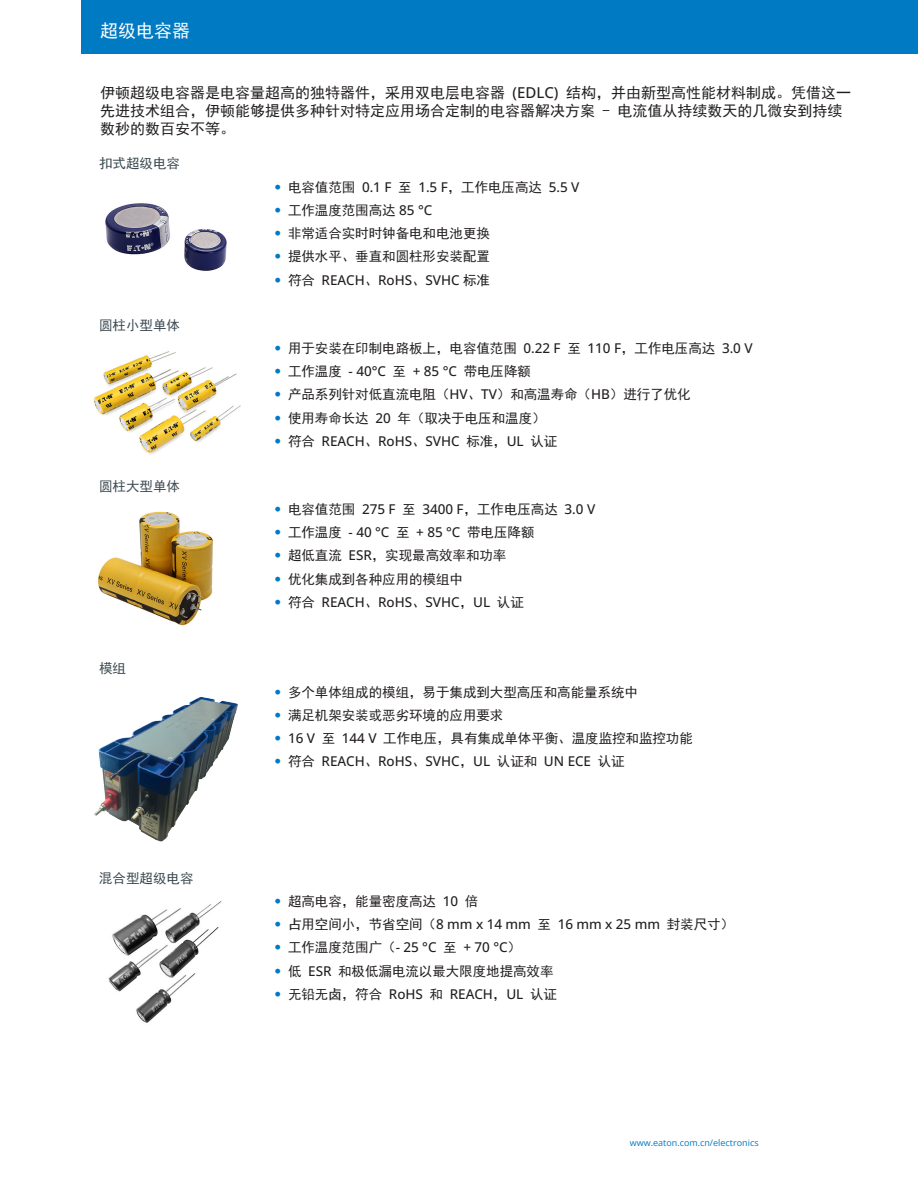
<style>
.page{position:relative;width:918px;height:1188px;background:#fff}
.page>*{position:absolute;margin:0;border:0;box-sizing:border-box;transform-origin:0 0}
.t1{font:18px "Sim Hei";color:#fff}
.t2{font:15px/18px "Sim Hei";color:#231f20}
.t3{font:13.5px "Sim Hei";letter-spacing:-.005em;color:#231f20}
.t4{font:500 13.5px "Open Sans";letter-spacing:-.005em;color:#231f20}
.Gray_Subhead{font:13.5px "Sim Hei";color:#3a4950}
._12_Backpage_Body{font:9px "Open Sans";color:#007ac2}
.s1{font-family:"Open Sans";font-weight:500}
.s2{font-family:"Univers LT Std";font-weight:300;color:#007ac2}
.s3{font-family:"Sim Hei";font-weight:400}
</style>
<div class="page">
<div style="left:82px;top:0;width:836px;height:54px;background:#007ac2"></div>
<img style="left:105px;top:203px;width:122px;height:68px">
<img style="left:98px;top:511px;width:115px;height:115px">
<img style="left:94px;top:697px;width:144px;height:145px">
<img style="left:94px;top:351px;width:147px;height:103px">
<img style="left:108px;top:901px;width:114px;height:122px">
<p class="t1" style="left:100px;top:22px;width:91px">超级电容器</p>
<p class="t2" style="left:100px;top:84px;width:752px">伊顿超级电容器是电容量超高的独特器件，采用双电层电容器 <span class="s1">(EDLC)</span> 结构，并由新型高性能材料制成。凭借这一</p>
<p class="t2" style="left:100px;top:102px;width:744px">先进技术组合，伊顿能够提供多种针对特定应用场合定制的电容器解决方案 - 电流值从持续数天的几微安到持续数秒的数百安不等。</p>
<p class="Gray_Subhead" style="left:99px;top:157px;width:82px">扣式超级电容</p>
<p class="Gray_Subhead" style="left:99px;top:318px;width:82px">圆柱小型单体</p>
<p class="Gray_Subhead" style="left:99px;top:479px;width:82px">圆柱大型单体</p>
<p class="Gray_Subhead" style="left:99px;top:662px;width:28px">模组</p>
<p class="Gray_Subhead" style="left:99px;top:871px;width:96px">混合型超级电容</p>
<p class="t3" style="left:275px;top:180px;width:306px"><span class="s2">•</span> 电容值范围 <span class="s1">0.1 F</span> 至 <span class="s1">1.5 F</span>，工作电压高达 <span class="s1">5.5 V</span></p>
<p class="t3" style="left:275px;top:203px;width:159px"><span class="s2">•</span> 工作温度范围高达 <span class="s1">85 °C</span></p>
<p class="t3" style="left:275px;top:227px;width:217px"><span class="s2">•</span> 非常适合实时时钟备电和电池更换</p>
<p class="t3" style="left:275px;top:250px;width:217px"><span class="s2">•</span> 提供水平、垂直和圆柱形安装配置</p>
<p class="t4" style="left:275px;top:271px;width:217px"><span class="s2">•</span> <span class="s3">符合</span> REACH<span class="s3">、</span>RoHS<span class="s3">、</span>SVHC <span class="s3">标准</span></p>
<p class="t3" style="left:275px;top:341px;width:480px"><span class="s2">•</span> 用于安装在印制电路板上，电容值范围 <span class="s1">0.22 F</span> 至 <span class="s1">110 F</span>，工作电压高达 <span class="s1">3.0 V</span></p>
<p class="t3" style="left:275px;top:364px;width:258px"><span class="s2">•</span> 工作温度 <span class="s1">- 40°C</span> 至 <span class="s1">+ 85 °C</span> 带电压降额</p>
<p class="t3" style="left:275px;top:388px;width:418px"><span class="s2">•</span> 产品系列针对低直流电阻（<span class="s1">HV</span>、<span class="s1">TV</span>）和高温寿命（<span class="s1">HB</span>）进行了优化</p>
<p class="t3" style="left:275px;top:411px;width:273px"><span class="s2">•</span> 使用寿命长达 <span class="s1">20</span> 年（取决于电压和温度）</p>
<p class="t4" style="left:275px;top:432px;width:284px"><span class="s2">•</span> <span class="s3">符合</span> REACH<span class="s3">、</span>RoHS<span class="s3">、</span>SVHC <span class="s3">标准，</span>UL <span class="s3">认证</span></p>
<p class="t3" style="left:275px;top:502px;width:322px"><span class="s2">•</span> 电容值范围 <span class="s1">275 F</span> 至 <span class="s1">3400 F</span>，工作电压高达 <span class="s1">3.0 V</span></p>
<p class="t3" style="left:275px;top:526px;width:261px"><span class="s2">•</span> 工作温度 <span class="s1">- 40 °C</span> 至 <span class="s1">+ 85 °C</span> 带电压降额</p>
<p class="t3" style="left:275px;top:549px;width:233px"><span class="s2">•</span> 超低直流 <span class="s1">ESR</span>，实现最高效率和功率</p>
<p class="t3" style="left:275px;top:572px;width:190px"><span class="s2">•</span> 优化集成到各种应用的模组中</p>
<p class="t4" style="left:275px;top:593px;width:251px"><span class="s2">•</span> <span class="s3">符合</span> REACH<span class="s3">、</span>RoHS<span class="s3">、</span>SVHC<span class="s3">，</span>UL <span class="s3">认证</span></p>
<p class="t3" style="left:275px;top:685px;width:365px"><span class="s2">•</span> 多个单体组成的模组，易于集成到大型高压和高能量系统中</p>
<p class="t3" style="left:275px;top:708px;width:230px"><span class="s2">•</span> 满足机架安装或恶劣环境的应用要求</p>
<p class="t3" style="left:275px;top:732px;width:420px"><span class="s2">•</span> <span class="s1">16 V</span> 至 <span class="s1">144 V</span> 工作电压，具有集成单体平衡、温度监控和监控功能</p>
<p class="t4" style="left:275px;top:752px;width:352px"><span class="s2">•</span> <span class="s3">符合</span> REACH<span class="s3">、</span>RoHS<span class="s3">、</span>SVHC<span class="s3">，</span>UL <span class="s3">认证和</span> UN ECE <span class="s3">认证</span></p>
<p class="t3" style="left:275px;top:894px;width:205px"><span class="s2">•</span> 超高电容，能量密度高达 <span class="s1">10</span> 倍</p>
<p class="t3" style="left:275px;top:918px;width:461px"><span class="s2">•</span> 占用空间小，节省空间（<span class="s1">8 mm x 14 mm</span> 至 <span class="s1">16 mm x 25 mm</span> 封装尺寸）</p>
<p class="t3" style="left:275px;top:941px;width:248px"><span class="s2">•</span> 工作温度范围广（<span class="s1">- 25 °C</span> 至 <span class="s1">+ 70 °C</span>）</p>
<p class="t3" style="left:275px;top:964px;width:281px"><span class="s2">•</span> 低 <span class="s1">ESR</span> 和极低漏电流以最大限度地提高效率</p>
<p class="t3" style="left:275px;top:987px;width:284px"><span class="s2">•</span> 无铅无卤，符合 <span class="s1">RoHS</span> 和 <span class="s1">REACH</span>，<span class="s1">UL</span> 认证</p>
<p class="_12_Backpage_Body" style="left:630px;top:1136px;width:130px">www.eaton.com.cn/electronics</p>
</div>
